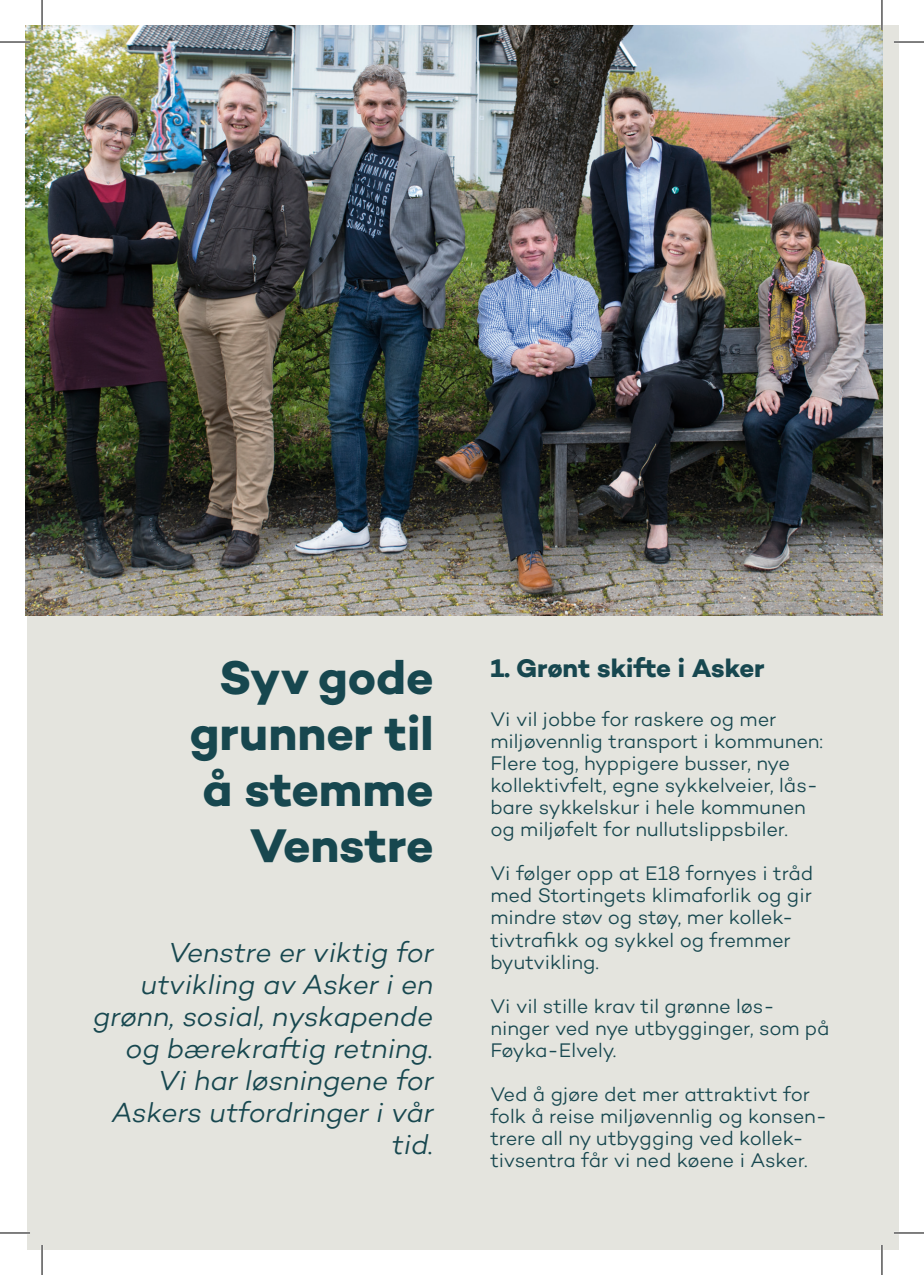
<style>
.page{position:relative;width:924px;height:1275px;background:#fff}
.page>*{position:absolute;margin:0;border:0;box-sizing:border-box;transform-origin:0 0}
.t1{font:700 48px/56px "Campton";color:#17474f;text-align:right}
.t2{font:italic 300 28px/32px "Campton";letter-spacing:-.005em;color:#17474f;text-align:right}
.t3{font:700 26px "Campton";letter-spacing:-.01em;color:#17474f}
.t4{font:300 20px/22px "Campton";letter-spacing:-.005em;color:#17474f}
</style>
<div class="page">
<div style="left:27px;top:25px;width:871px;height:1225px;background:#e4e4de"></div>
<img style="left:25px;top:25px;width:857px;height:591px">
<hr style="left:0;top:41px;width:30px;height:2px;background:#fff">
<hr style="left:893px;top:41px;width:30px;height:2px;background:#fff">
<hr style="left:0;top:1231px;width:30px;height:3px;background:#fff">
<hr style="left:893px;top:1231px;width:30px;height:3px;background:#fff">
<hr style="left:41px;top:0;width:2px;height:30px;background:#fff">
<hr style="left:41px;top:1245px;width:2px;height:30px;background:#fff">
<hr style="left:880px;top:0;width:2px;height:30px;background:#fff">
<hr style="left:880px;top:1245px;width:2px;height:30px;background:#fff">
<hr style="left:0;top:42px;width:30px;height:1px;background:#000">
<hr style="left:893px;top:42px;width:30px;height:1px;background:#000">
<hr style="left:0;top:1232px;width:30px;height:1px;background:#000">
<hr style="left:893px;top:1232px;width:30px;height:1px;background:#000">
<hr style="left:42px;top:0;width:1px;height:30px;background:#000">
<hr style="left:42px;top:1245px;width:1px;height:30px;background:#000">
<hr style="left:881px;top:0;width:1px;height:30px;background:#000">
<hr style="left:881px;top:1245px;width:1px;height:30px;background:#000">
<h1 class="t1" style="left:189px;top:649px;width:245px">Syv gode grunner til å stemme<br>Venstre</h1>
<h2 class="t2" style="left:93px;top:936px;width:342px">Venstre er viktig for utvikling av Asker i en grønn, sosial, nyskapende og bærekraftig retning.<br>Vi har løsningene for<br>Askers utfordringer i vår tid.</h2>
<h3 class="t3" style="left:490px;top:651px;width:276px">1. Grønt skifte i Asker</h3>
<p class="t4" style="left:490px;top:708px;width:334px">Vi vil jobbe for raskere og mer miljøvennlig transport i kommunen:<br>Flere tog, hyppigere busser, nye kollektivfelt, egne sykkelveier, lås&shy;bare sykkelskur i hele kommunen og miljøfelt for nullutslippsbiler.</p>
<p class="t4" style="left:490px;top:862px;width:324px">Vi følger opp at E18 fornyes i tråd med Stortingets klimaforlik og gir mindre støv og støy, mer kollek&shy;tivtrafikk og sykkel og fremmer byutvikling.</p>
<p class="t4" style="left:490px;top:994px;width:340px">Vi vil stille krav til grønne løs&shy;ninger ved nye utbygginger, som på<br>Føyka-Elvely.</p>
<p class="t4" style="left:490px;top:1082px;width:338px">Ved å gjøre det mer attraktivt for folk å reise miljøvennlig og konsen&shy;trere all ny utbygging ved kollek&shy;tivsentra får vi ned køene i Asker.</p>
</div>
